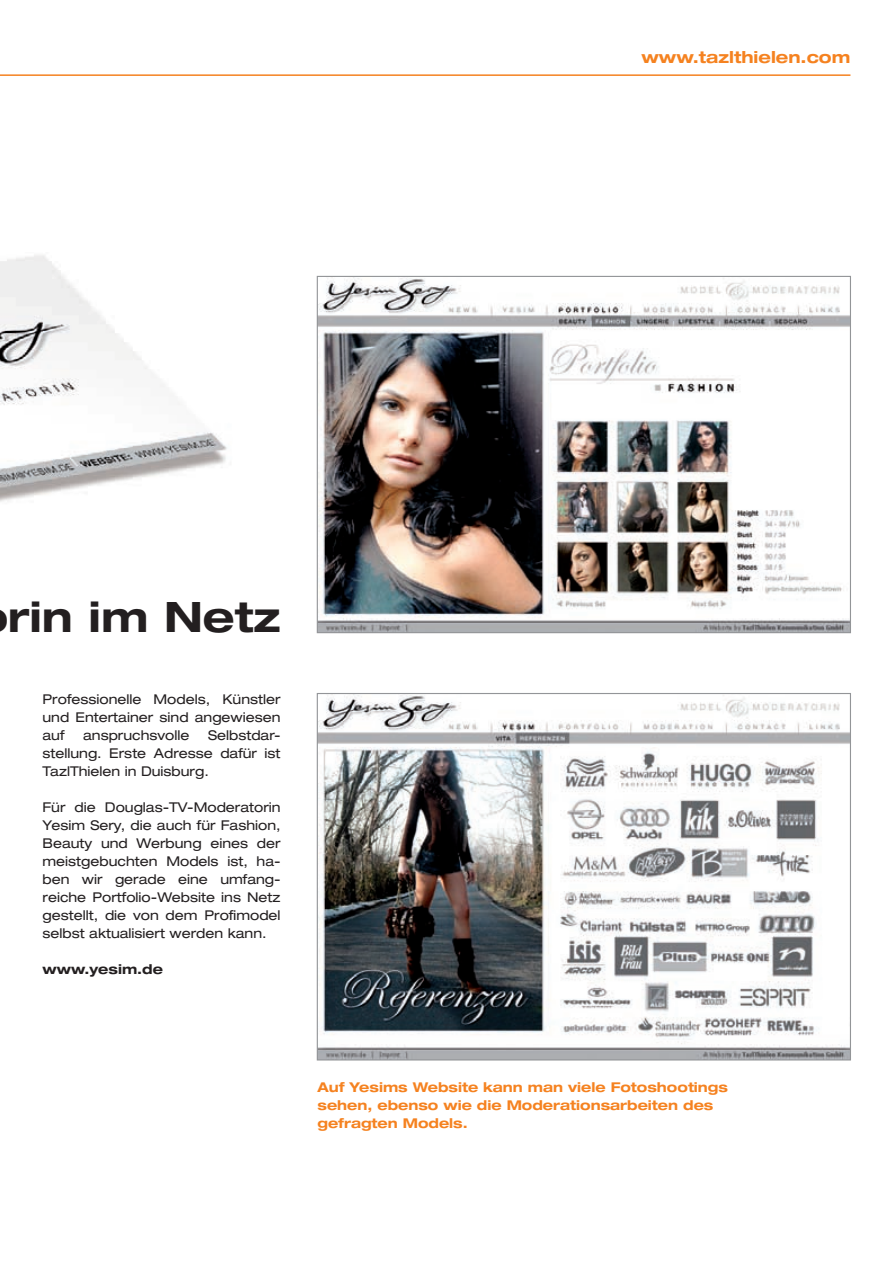
<style>
.page{position:relative;width:893px;height:1263px;background:#fff}
.page>*{position:absolute;margin:0;border:0;box-sizing:border-box;transform-origin:0 0}
.t1{font:700 expanded 42px "Helvetica Neue";color:#231f20}
.t2{font:700 expanded 16.5px "Helvetica Neue";color:#f58220}
.t3{font:expanded 13.5px/18px "Helvetica Neue";color:#231f20;text-align:justify}
.t4{font:700 expanded 13.5px/18px "Helvetica Neue";color:#f58220}
.t5{font:700 expanded 13.5px "Helvetica Neue";color:#231f20}
</style>
<div class="page">
<hr style="left:0;top:74px;width:850px;height:2px;background:#f58220">
<img style="left:319px;top:278px;width:530px;height:353px">
<img style="left:319px;top:695px;width:530px;height:363px">
<img style="left:0;top:255px;width:227px;height:247px">
<p class="t2" style="left:641px;top:47px;width:210px">www.tazlthielen.com</p>
<h1 class="t1" style="left:8px;top:591px;width:274px">rin im Netz</h1>
<p class="t3" style="left:43px;top:690px;width:240px">Professionelle Models, Künstler und Entertainer sind angewiesen auf</p>
<p class="t3" style="left:43px;top:726px;width:240px;text-indent:166px">Selbstdar&shy;stellung. Erste Adresse dafür ist TazlThielen in Duisburg.</p>
<p class="t3" style="left:43px;top:798px;width:240px">Für die Douglas-TV-Moderatorin Yesim Sery, die auch für Fashion, Beauty und Werbung eines der meistgebuchten Models ist, ha&shy;ben wir gerade eine umfang&shy;reiche Portfolio-Website ins Netz gestellt, die von dem Profimodel selbst aktualisiert werden kann.</p>
<p class="t5" style="left:43px;top:961px;width:122px">www.yesim.de</p>
<p class="t3" style="left:83px;top:726px;width:108px">anspruchsvolle</p>
<p class="t4" style="left:317px;top:1078px;width:412px">Auf Yesims Website kann man viele Fotoshootings sehen, ebenso wie die Moderationsarbeiten des gefragten Models.</p>
</div>
